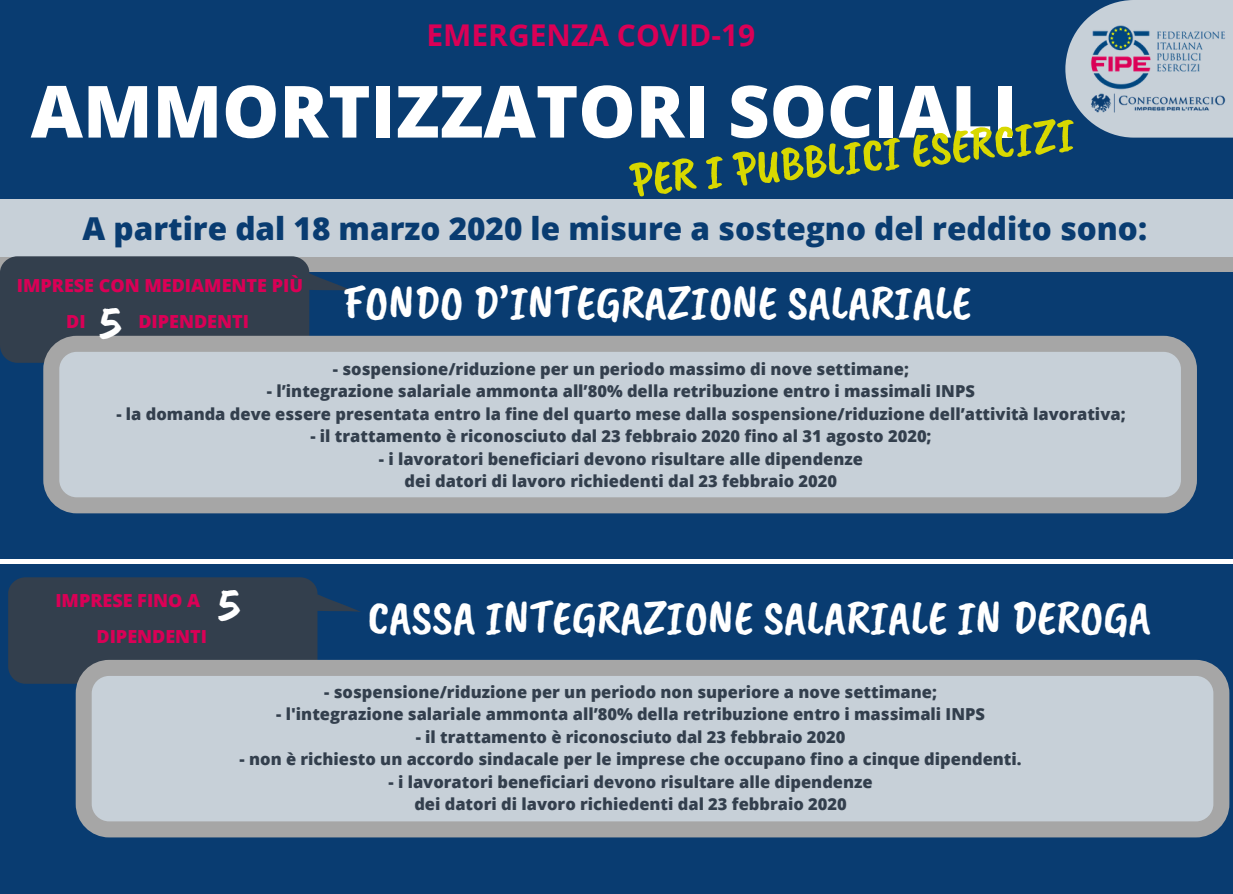
<style>
.page{position:relative;width:1233px;height:894px;background:#fff}
.page>*{position:absolute;margin:0;border:0;box-sizing:border-box;transform-origin:0 0}
.t1{font:800 72px "Open Sans";color:#fff}
.t2{font:48px "Caveat Brush";color:#fff}
.t3{font:48px "Caveat Brush";color:#d8d800}
.t4{font:800 31.5px "Open Sans";color:#093c71}
.t5{font:700 30px "Open Sans";color:#da0056}
.t6{font:800 18px/36px "Open Sans";color:#da0056}
.t7{font:800 16.5px/22.5px "Open Sans";color:#333f4d;text-align:center}
.s1{color:#333f4d}
</style>
<div class="page">
<div style="left:0;top:0;width:1233px;height:220px;background:#093c71"></div>
<div style="left:0;top:564px;width:1233px;height:329px;background:#093c71"></div>
<div style="left:0;top:228px;width:1233px;height:330px;background:#093c71"></div>
<div style="left:0;top:214px;width:1233px;height:57px;background:#a6a6a6"></div>
<div style="left:0;top:199px;width:1233px;height:57px;background:#c7d0d8"></div>
<svg style="left:0;top:256px;width:353px;height:107px;background:#334253"></svg>
<svg style="left:43px;top:336px;width:1154px;height:177px;background:#bfc6cd"></svg>
<svg style="left:8px;top:577px;width:352px;height:106px;background:#2e3e51"></svg>
<svg style="left:76px;top:659px;width:1153px;height:178px;background:#bec6cd"></svg>
<svg style="left:1065px;top:0;width:168px;height:138px"></svg>
<img style="left:1087px;top:21px;width:141px;height:97px">
<h3 class="t5" style="left:426px;top:13px;width:330px">EMERGENZA COVID-19</h3>
<h1 class="t1" style="left:31px;top:61px;width:989px">AMMORTIZZATORI SOCIALI</h1>
<h2 class="t3" style="left:627px;top:150px;width:448px;rotate:-6deg">PER I PUBBLICI ESERCIZI</h2>
<h3 class="t4" style="left:83px;top:206px;width:1066px">A partire dal 18 marzo 2020 le misure a sostegno del reddito sono:</h3>
<p class="t6" style="left:66px;top:266px;width:238px;text-indent:-49px">IMPRESE CON MEDIAMENTE PIÙ<br>DI <span class="s1">5</span></p>
<h2 class="t2" style="left:100px;top:293px;width:23px">5</h2>
<p class="t6" style="left:138px;top:302px;width:112px">DIPENDENTI</p>
<h2 class="t2" style="left:343px;top:271px;width:630px">FONDO D’INTEGRAZIONE SALARIALE</h2>
<p class="t7" style="left:333px;top:357px;width:578px">- sospensione/riduzione per un periodo massimo di nove settimane;</p>
<p class="t7" style="left:267px;top:379px;width:710px">- l’integrazione salariale ammonta all’80% della retribuzione entro i massimali INPS</p>
<p class="t7" style="left:116px;top:402px;width:1011px">- la domanda deve essere presentata entro la fine del quarto mese dalla sospensione/riduzione dell’attività lavorativa;</p>
<p class="t7" style="left:310px;top:424px;width:623px">- il trattamento è riconosciuto dal 23 febbraio 2020 fino al 31 agosto 2020;</p>
<p class="t7" style="left:379px;top:447px;width:486px">- i lavoratori beneficiari devono risultare alle dipendenze dei datori di lavoro richiedenti dal 23 febbraio 2020</p>
<h2 class="t2" style="left:219px;top:574px;width:23px">5</h2>
<h2 class="t2" style="left:368px;top:586px;width:785px">CASSA INTEGRAZIONE SALARIALE IN DEROGA</h2>
<p class="t6" style="left:97px;top:581px;width:135px;text-indent:-41px">IMPRESE FINO A <span class="s1">5<br></span>DIPENDENTI</p>
<p class="t7" style="left:324px;top:679px;width:614px">- sospensione/riduzione per un periodo non superiore a nove settimane;</p>
<p class="t7" style="left:276px;top:702px;width:710px">- l'integrazione salariale ammonta all’80% della retribuzione entro i massimali INPS</p>
<p class="t7" style="left:416px;top:724px;width:431px">- il trattamento è riconosciuto dal 23 febbraio 2020</p>
<p class="t7" style="left:240px;top:747px;width:784px">- non è richiesto un accordo sindacale per le imprese che occupano fino a cinque dipendenti.</p>
<p class="t7" style="left:389px;top:769px;width:486px">- i lavoratori beneficiari devono risultare alle dipendenze dei datori di lavoro richiedenti dal 23 febbraio 2020</p>
</div>
